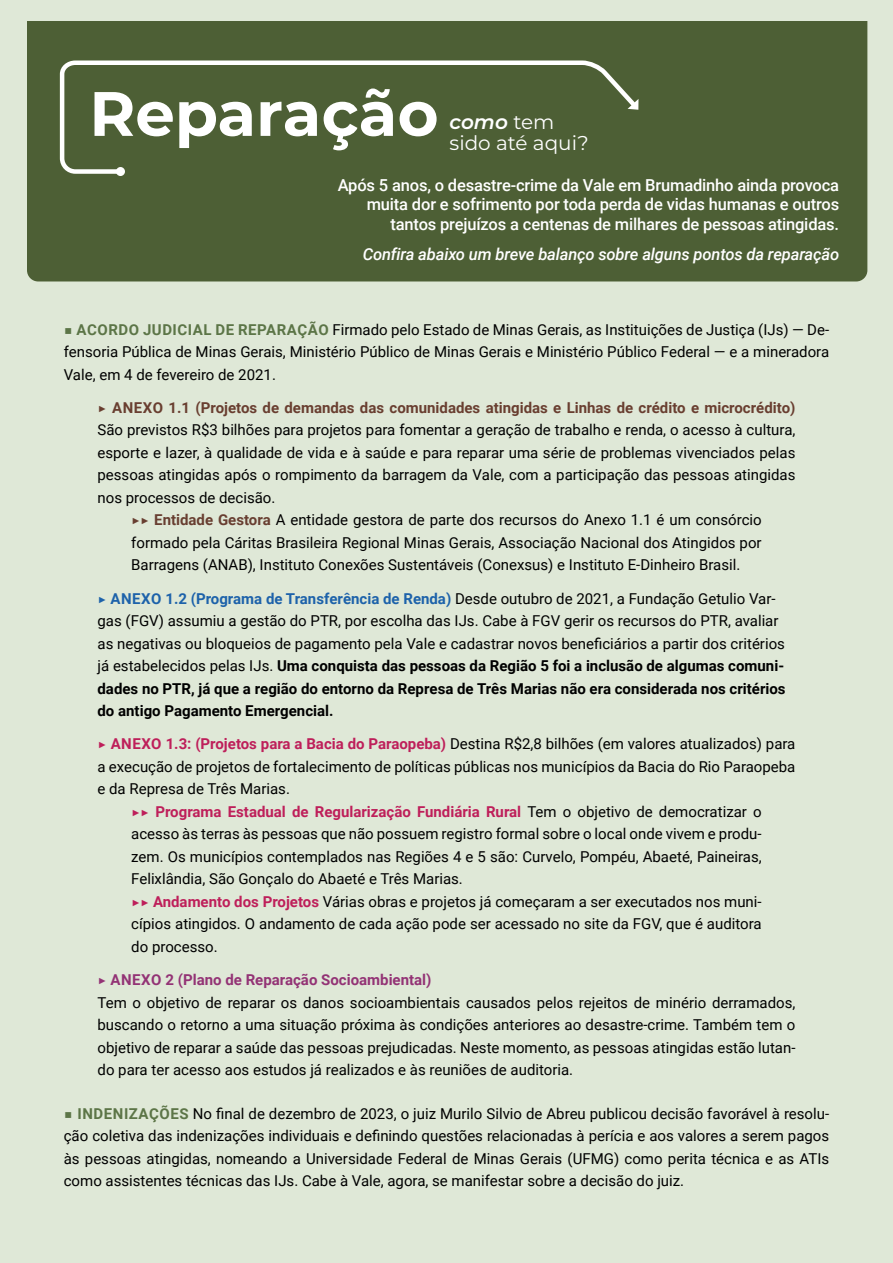
<style>
.page{position:relative;width:893px;height:1263px;background:#dfe8d7}
.page>*{position:absolute;margin:0;border:0;box-sizing:border-box;transform-origin:0 0}
.t1{font:700 62.55px "Montserrat";color:#fff}
.t2{font:19.95px/21.3px "Montserrat";color:#fff}
.t3{font:500 16.5px/19.5px "Roboto";letter-spacing:-.01em;color:#fff;text-align:right}
.t4{font:italic 500 16.5px "Roboto";letter-spacing:-.01em;color:#fff}
.t5{font:15px/22.5px "Roboto";color:#000;text-align:justify}
.t6{font:700 15px "Roboto";color:#693e30}
.t7{font:700 15px "Roboto";color:#be1f5a}
.s1{font-weight:600;font-style:italic}
.s2{font-family:"Montserrat";font-weight:700;color:#5c7547}
.s3{font-weight:700;color:#5c7547}
.s4{font-family:"Montserrat"}
.s5{font-family:"Montserrat";font-weight:700;color:#683e31}
.s6{font-weight:700;color:#683e31}
.s7{font-family:"Montserrat";font-weight:700;color:#1d62aa}
.s8{font-weight:700;color:#1d62aa}
.s9{font-weight:700}
.s10{font-family:"Montserrat";font-weight:700;color:#be1f5a}
.s11{font-weight:700;color:#be1f5a}
.s12{font-weight:400;color:#000}
.s13{font-family:"Montserrat";font-weight:700;color:#933375}
.s14{font-weight:700;color:#933375}
</style>
<div class="page">
<div style="left:27px;top:21px;width:840px;height:260px;background:#4d5f35"></div>
<div style="left:58px;top:58px;width:583px;height:118px;background:#4d5f35"></div>
<div style="left:116px;top:167px;width:9px;height:9px;background:#fff;border-radius:50%"></div>
<svg style="left:628px;top:99px;width:10px;height:11px"></svg>
<h1 class="t1" style="left:89px;top:69px;width:351px">Reparação</h1>
<h2 class="t2" style="left:450px;top:110px;width:141px"><span class="s1">como</span> tem sido até aqui?</h2>
<p class="t3" style="left:338px;top:174px;width:503px">Após 5 anos, o desastre-crime da Vale em Brumadinho ainda provoca muita dor e sofrimento por toda perda de vidas humanas e outros tantos prejuízos a centenas de milhares de pessoas atingidas.</p>
<p class="t4" style="left:363px;top:242px;width:478px">Confira abaixo um breve balanço sobre alguns pontos da reparação</p>
<p class="t5" style="left:64px;top:318px;width:767px"><span class="s2">■</span> <span class="s3">ACORDO JUDICIAL DE REPARAÇÃO</span> Firmado pelo Estado de Minas Gerais, as Instituições de Justiça (IJs) — De&shy;fensoria Pública de Minas Gerais, Ministério Público de Minas Gerais e Ministério Público Federal — e a mineradora Vale, em 4 de fevereiro de 2021.</p>
<p class="t6" style="left:98px;top:397px;width:699px"><span class="s4">▶</span> ANEXO 1.1 (Projetos de demandas das comunidades atingidas e Linhas de crédito e microcrédito)</p>
<p class="t5" style="left:98px;top:418px;width:699px">São previstos R$3 bilhões para projetos para fomentar a geração de trabalho e renda, o acesso à cultura,</p>
<p class="t5" style="left:98px;top:441px;width:699px">esporte e lazer, à qualidade de vida e à saúde e para reparar uma série de problemas vivenciados pelas</p>
<p class="t5" style="left:98px;top:463px;width:699px">pessoas atingidas após o rompimento da barragem da Vale, com a participação das pessoas atingidas</p>
<p class="t5" style="left:98px;top:486px;width:179px">nos processos de decisão.</p>
<p class="t5" style="left:131px;top:508px;width:632px"><span class="s5">▶▶</span> <span class="s6">Entidade Gestora</span> A entidade gestora de parte dos recursos do Anexo 1.1 é um consórcio</p>
<p class="t5" style="left:131px;top:531px;width:632px">formado pela Cáritas Brasileira Regional Minas Gerais, Associação Nacional dos Atingidos por</p>
<p class="t5" style="left:131px;top:553px;width:611px">Barragens (ANAB), Instituto Conexões Sustentáveis (Conexsus) e Instituto E-Dinheiro Brasil.</p>
<p class="t5" style="left:98px;top:586px;width:690px;text-align:left"><span class="s7">▶</span> <span class="s8">ANEXO 1.2 (Programa de Transferência de Renda)</span> Desde outubro de 2021, a Fundação Getulio Var&shy;gas (FGV) assumiu a gestão do PTR, por escolha das IJs. Cabe à FGV gerir os recursos do PTR, avaliar as negativas ou bloqueios de pagamento pela Vale e cadastrar novos beneficiários a partir dos critérios já estabelecidos pelas IJs. <span class="s9">Uma conquista das pessoas da Região 5 foi a inclusão de algumas comuni&shy;dades no PTR, já que a região do entorno da Represa de Três Marias não era considerada nos critérios do antigo Pagamento Emergencial.</span></p>
<p class="t5" style="left:98px;top:732px;width:699px"><span class="s10">▶</span> <span class="s11">ANEXO 1.3: (Projetos para a Bacia do Paraopeba)</span> Destina R$2,8 bilhões (em valores atualizados) para</p>
<p class="t5" style="left:98px;top:755px;width:699px">a execução de projetos de fortalecimento de políticas públicas nos municípios da Bacia do Rio Paraopeba</p>
<p class="t5" style="left:98px;top:777px;width:194px">e da Represa de Três Marias.</p>
<p class="t7" style="left:131px;top:801px;width:632px"><span class="s4">▶▶</span> Programa Estadual de Regularização Fundiária Rural <span class="s12">Tem o objetivo de democratizar o</span></p>
<p class="t5" style="left:131px;top:822px;width:632px">acesso às terras às pessoas que não possuem registro formal sobre o local onde vivem e produ-</p>
<p class="t5" style="left:131px;top:845px;width:632px">zem. Os municípios contemplados nas Regiões 4 e 5 são: Curvelo, Pompéu, Abaeté, Paineiras,</p>
<p class="t5" style="left:131px;top:867px;width:333px">Felixlândia, São Gonçalo do Abaeté e Três Marias.</p>
<p class="t5" style="left:131px;top:890px;width:632px"><span class="s10">▶▶</span> <span class="s11">Andamento dos Projetos</span> Várias obras e projetos já começaram a ser executados nos muni-</p>
<p class="t5" style="left:131px;top:912px;width:632px">cípios atingidos. O andamento de cada ação pode ser acessado no site da FGV, que é auditora</p>
<p class="t5" style="left:131px;top:935px;width:88px">do processo.</p>
<p class="t5" style="left:98px;top:968px;width:699px;text-align:left"><span class="s13">▶</span> <span class="s14">ANEXO 2 (Plano de Reparação Socioambiental)<br></span>Tem o objetivo de reparar os danos socioambientais causados pelos rejeitos de minério derramados, buscando o retorno a uma situação próxima às condições anteriores ao desastre-crime. Também tem o objetivo de reparar a saúde das pessoas prejudicadas. Neste momento, as pessoas atingidas estão lutan&shy;do para ter acesso aos estudos já realizados e às reuniões de auditoria.</p>
<p class="t5" style="left:64px;top:1102px;width:767px"><span class="s2">■</span> <span class="s3">INDENIZAÇÕES</span> No final de dezembro de 2023, o juiz Murilo Silvio de Abreu publicou decisão favorável à resolu&shy;ção coletiva das indenizações individuais e definindo questões relacionadas à perícia e aos valores a serem pagos às pessoas atingidas, nomeando a Universidade Federal de Minas Gerais (UFMG) como perita técnica e as ATIs como assistentes técnicas das IJs. Cabe à Vale, agora, se manifestar sobre a decisão do juiz.</p>
</div>
